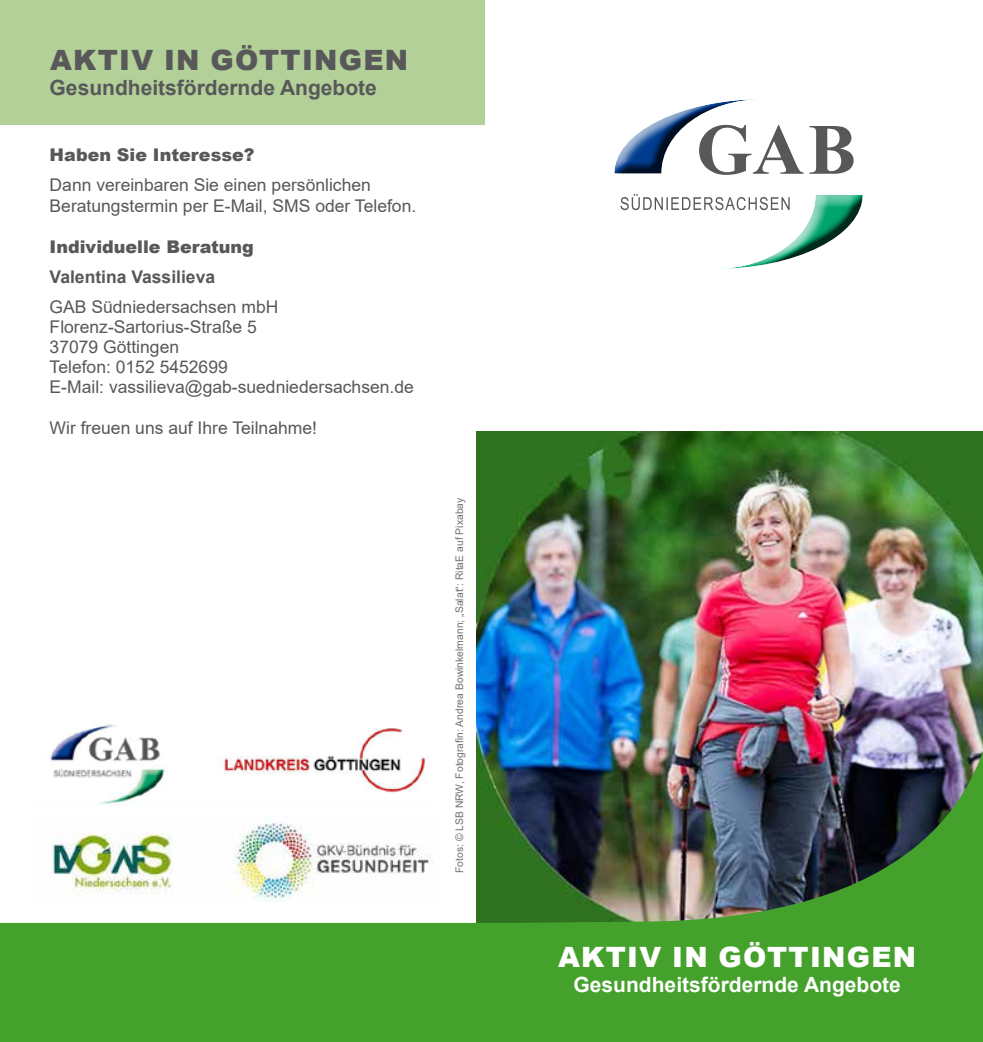
<style>
.page{position:relative;width:983px;height:1042px;background:#fff}
.page>*{position:absolute;margin:0;border:0;box-sizing:border-box;transform-origin:0 0}
.t1{font:900 28px "Arial";letter-spacing:.045em;color:#fff}
.t2{font:900 28px "Arial";letter-spacing:.045em;color:#58585a}
.t3{font:700 21px "Arial";color:#fff}
.t4{font:700 21px "Arial";color:#58585a}
.t5{font:17.5px/20.1px "Arial";color:#58585a}
.t6{font:900 17.5px "Arial";color:#58585a}
.t7{font:700 17.5px "Arial";color:#58585a}
.t8{font:10.5px "Arial";letter-spacing:.005em;color:#707172}
</style>
<div class="page">
<img style="left:476px;top:432px;width:506px;height:225px">
<svg style="left:614px;top:99px;width:239px;height:76px"></svg>
<svg style="left:620px;top:194px;width:242px;height:75px"></svg>
<img style="left:0;top:657px;width:982px;height:385px">
<img style="left:33px;top:816px;width:407px;height:85px">
<img style="left:33px;top:720px;width:395px;height:85px">
<div style="left:0;top:0;width:484px;height:124px;background:#b2d097"></div>
<h1 class="t2" style="left:50px;top:39px;width:359px">AKTIV IN GÖTTINGEN</h1>
<p class="t4" style="left:50px;top:73px;width:329px">Gesundheitsfördernde Angebote</p>
<p class="t6" style="left:50px;top:142px;width:206px">Haben Sie Interesse?</p>
<p class="t5" style="left:50px;top:175px;width:368px">Dann vereinbaren Sie einen persönlichen<br>Beratungstermin per E-Mail, SMS oder Telefon.</p>
<p class="t6" style="left:50px;top:234px;width:206px">Individuelle Beratung</p>
<p class="t7" style="left:50px;top:264px;width:167px">Valentina Vassilieva</p>
<p class="t5" style="left:50px;top:296px;width:365px">GAB Südniedersachsen mbH<br>Florenz-Sartorius-Straße 5<br>37079 Göttingen<br>Telefon: 0152 5452699<br>E-Mail: vassilieva@gab-suedniedersachsen.de</p>
<p class="t5" style="left:50px;top:417px;width:269px">Wir freuen uns auf Ihre Teilnahme!</p>
<p class="t8" style="left:452px;top:873px;width:377px;rotate:-90deg">Fotos: © LSB NRW, Fotografin: Andrea Bowinkelmann; „Salat“: RitaE auf Pixabay</p>
<h1 class="t1" style="left:558px;top:937px;width:359px">AKTIV IN GÖTTINGEN</h1>
<p class="t3" style="left:573px;top:970px;width:329px">Gesundheitsfördernde Angebote</p>
</div>
